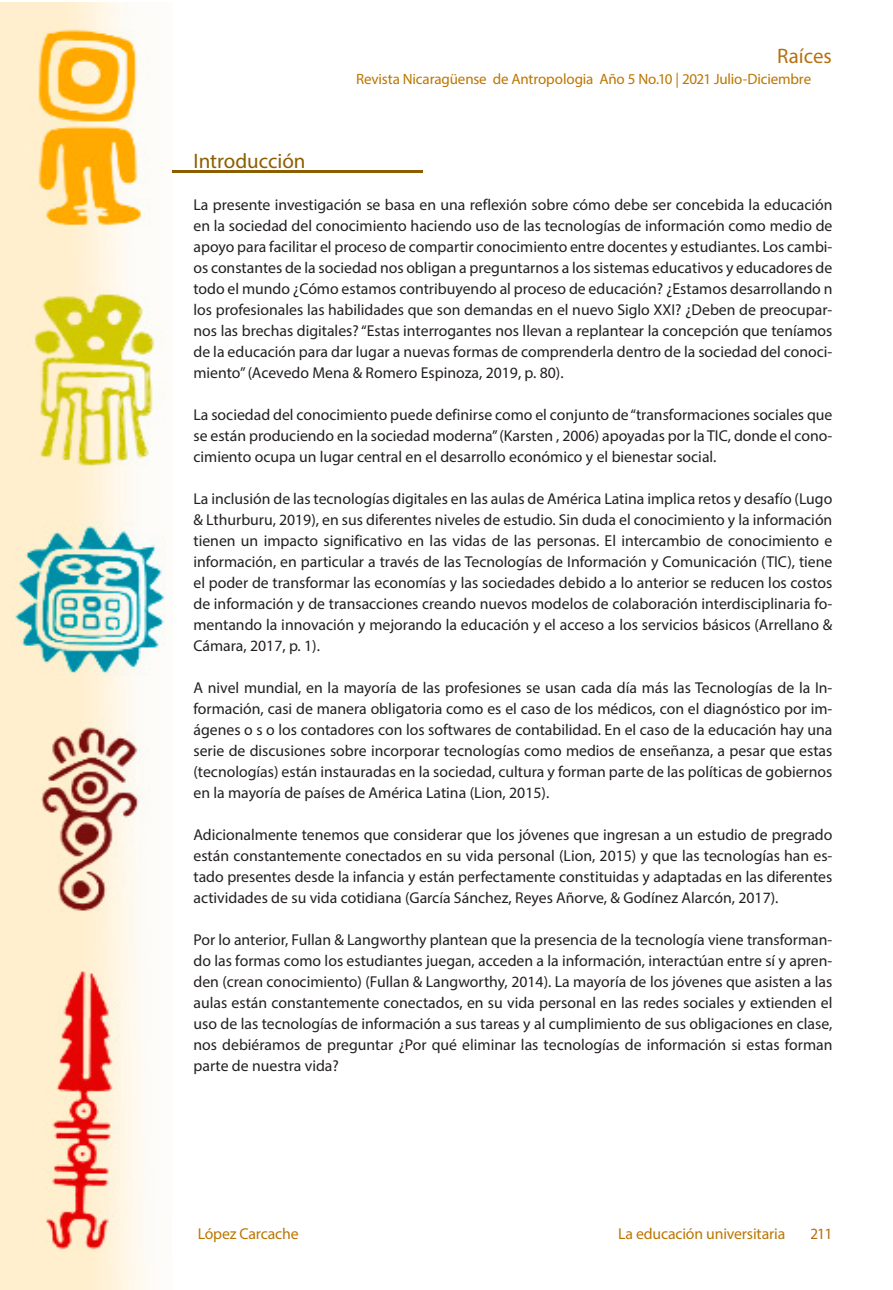
<style>
.page{position:relative;width:893px;height:1290px;background:#fff}
.page>*{position:absolute;margin:0;border:0;box-sizing:border-box;transform-origin:0 0}
.t1{font:21px "Myriad Pro";color:#8c5e00}
.t2{font:21px "Myriad Pro";color:#b7700f}
.t3{font:15.75px/21px "Myriad Pro";color:#231f20;text-align:justify}
.CUERPO_DE_TEXTO{font:15.75px "Myriad Pro";letter-spacing:-.01em;color:#bb7600}
.CUERPO_DE_TEXTO-2{font:15.05px "Myriad Pro";letter-spacing:-.01em;color:#bb7600}
.t4{font:14px "Myriad Pro";color:#b7700f}
.s1{font-size:15.75px}
</style>
<div class="page">
<img style="left:0;top:2px;width:173px;height:1287px">
<hr style="left:173px;top:171px;width:250px;height:2px;background:#8c5e00">
<h1 class="t2" style="left:777px;top:43px;width:56px">Raíces</h1>
<p class="CUERPO_DE_TEXTO-2" style="left:356px;top:70px;width:457px">Revista Nicaragüense de Antropologia Año 5 No.10 | 2021 Julio-Diciembre</p>
<p class="t4" style="left:393px;top:71px;width:407px">Revista Nicaragüense de Antropología Año 5 No.9 | 2021 Enero - Junio</p>
<p class="t1" style="left:193px;top:148px;width:114px">Introducción</p>
<p class="t3" style="left:193px;top:194px;width:640px">La presente investigación se basa en una reflexión sobre cómo debe ser concebida la educación en la sociedad del conocimiento haciendo uso de las tecnologías de información como medio de apoyo para facilitar el proceso de compartir conocimiento entre docentes y estudiantes. Los cambi&shy;os constantes de la sociedad nos obligan a preguntarnos a los sistemas educativos y educadores de todo el mundo ¿Cómo estamos contribuyendo al proceso de educación? ¿Estamos desarrollando n los profesionales las habilidades que son demandas en el nuevo Siglo XXI? ¿Deben de preocupar&shy;nos las brechas digitales? “Estas interrogantes nos llevan a replantear la concepción que teníamos de la educación para dar lugar a nuevas formas de comprenderla dentro de la sociedad del conoci&shy;miento” (Acevedo Mena &amp; Romero Espinoza, 2019, p. 80).</p>
<p class="t3" style="left:193px;top:404px;width:640px">La sociedad del conocimiento puede definirse como el conjunto de “transformaciones sociales que se están produciendo en la sociedad moderna” (Karsten , 2006) apoyadas por la TIC, donde el cono&shy;cimiento ocupa un lugar central en el desarrollo económico y el bienestar social.</p>
<p class="t3" style="left:193px;top:488px;width:640px">La inclusión de las tecnologías digitales en las aulas de América Latina implica retos y desafío (Lugo &amp; Lthurburu, 2019), en sus diferentes niveles de estudio. Sin duda el conocimiento y la información tienen un impacto significativo en las vidas de las personas. El intercambio de conocimiento e información, en particular a través de las Tecnologías de Información y Comunicación (TIC), tiene el poder de transformar las economías y las sociedades debido a lo anterior se reducen los costos de información y de transacciones creando nuevos modelos de colaboración interdisciplinaria fo&shy;mentando la innovación y mejorando la educación y el acceso a los servicios básicos (Arrellano &amp; Cámara, 2017, p. 1).</p>
<p class="t3" style="left:193px;top:677px;width:640px">A nivel mundial, en la mayoría de las profesiones se usan cada día más las Tecnologías de la In&shy;formación, casi de manera obligatoria como es el caso de los médicos, con el diagnóstico por im&shy;ágenes o s o los contadores con los softwares de contabilidad. En el caso de la educación hay una serie de discusiones sobre incorporar tecnologías como medios de enseñanza, a pesar que estas (tecnologías) están instauradas en la sociedad, cultura y forman parte de las políticas de gobiernos en la mayoría de países de América Latina (Lion, 2015).</p>
<p class="t3" style="left:193px;top:824px;width:640px">Adicionalmente tenemos que considerar que los jóvenes que ingresan a un estudio de pregrado están constantemente conectados en su vida personal (Lion, 2015) y que las tecnologías han es&shy;tado presentes desde la infancia y están perfectamente constituidas y adaptadas en las diferentes actividades de su vida cotidiana (García Sánchez, Reyes Añorve, &amp; Godínez Alarcón, 2017).</p>
<p class="t3" style="left:193px;top:929px;width:640px">Por lo anterior, Fullan &amp; Langworthy plantean que la presencia de la tecnología viene transforman&shy;do las formas como los estudiantes juegan, acceden a la información, interactúan entre sí y apren&shy;den (crean conocimiento) (Fullan &amp; Langworthy, 2014). La mayoría de los jóvenes que asisten a las aulas están constantemente conectados, en su vida personal en las redes sociales y extienden el uso de las tecnologías de información a sus tareas y al cumplimiento de sus obligaciones en clase, nos debiéramos de preguntar ¿Por qué eliminar las tecnologías de información si estas forman parte de nuestra vida?</p>
<p class="CUERPO_DE_TEXTO" style="left:198px;top:1224px;width:102px">López Carcache</p>
<p class="CUERPO_DE_TEXTO" style="left:618px;top:1224px;width:169px">La educación universitaria</p>
<p class="t4" style="left:559px;top:1226px;width:275px">Experiencia educativa en Etnomicología .. <span class="s1">211</span></p>
</div>
